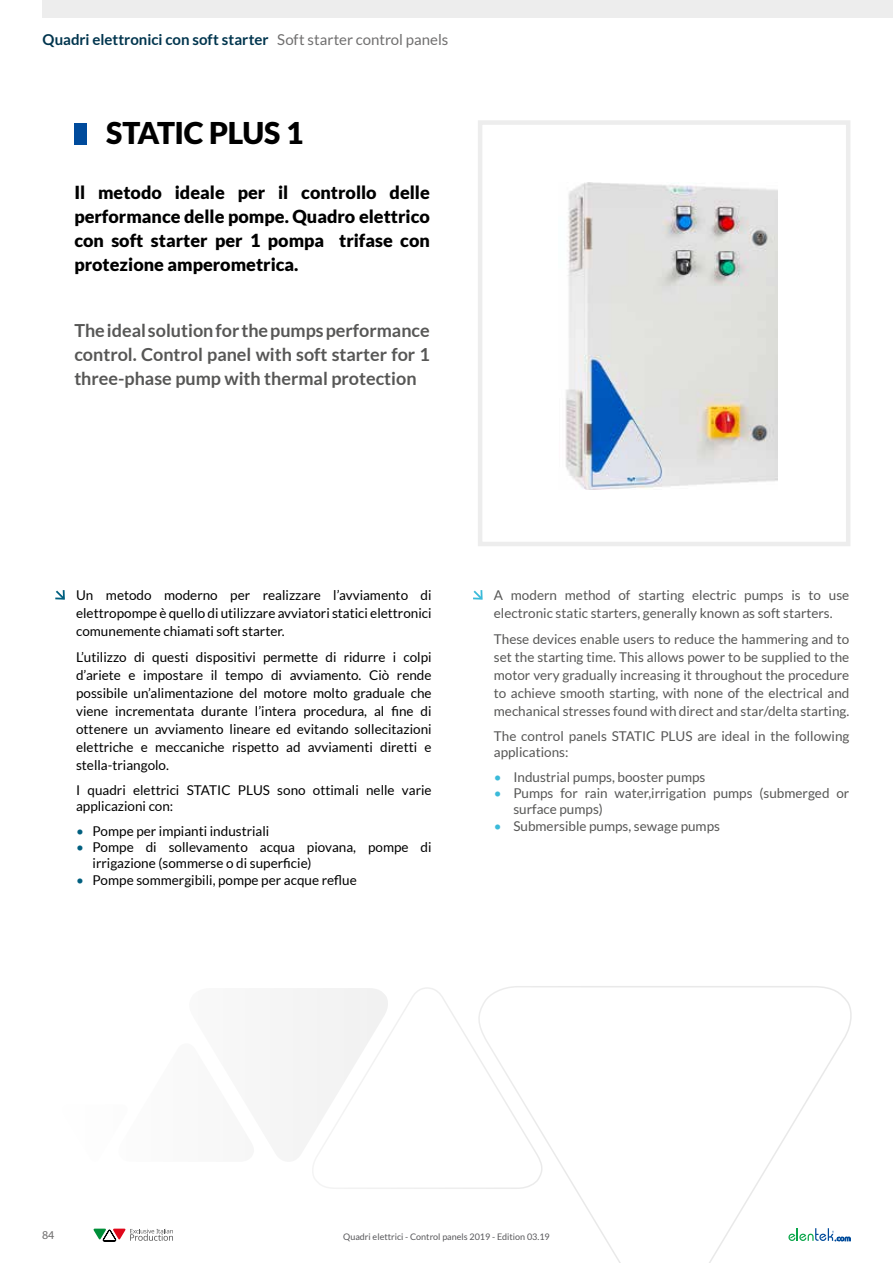
<style>
.page{position:relative;width:893px;height:1263px;background:#fff}
.page>*{position:absolute;margin:0;border:0;box-sizing:border-box;transform-origin:0 0}
.t1{font:900 30px "Lato";letter-spacing:-.02em;color:#000}
.t2{font:900 18px/24px "Lato";color:#000;text-align:justify}
.t3{font:700 18px/24px "Lato";color:#575756;text-align:justify}
.t4{font:700 15px "Lato";color:#00354e}
.t5{font:13.5px/18px "Lato";color:#000;text-align:justify}
.t6{font:13.5px/18px "Lato";color:#575756}
.t7{font:12px "Myriad Pro";color:#706f6f}
.t8{font:9px "Lato";color:#58585b}
.s1{font-weight:400;color:#706f6f}
.s2{color:#005f7f}
.s3{color:#3abad9}
</style>
<div class="page">
<div style="left:43px;top:0;width:850px;height:18px;background:#ededed"></div>
<div style="left:74px;top:123px;width:13px;height:21px;background:#004b9c"></div>
<img style="left:565px;top:183px;width:212px;height:307px">
<div style="left:478px;top:120px;width:372px;height:426px;border:4px solid #ededed"></div>
<svg style="left:55px;top:590px;width:10px;height:10px"></svg>
<svg style="left:473px;top:590px;width:10px;height:10px"></svg>
<div style="left:293px;top:988px;width:17px;height:172px;background:#f4f4f4"></div>
<svg style="left:310px;top:987px;width:164px;height:202px"></svg>
<svg style="left:474px;top:986px;width:378px;height:277px"></svg>
<svg style="left:93px;top:1228px;width:80px;height:13px"></svg>
<svg style="left:788px;top:1228px;width:63px;height:13px"></svg>
<p class="t4" style="left:43px;top:31px;width:407px">Quadri elettronici con soft starter <span class="s1">Soft starter control panels</span></p>
<h1 class="t1" style="left:106px;top:116px;width:199px">STATIC PLUS 1</h1>
<h2 class="t2" style="left:74px;top:180px;width:357px">Il metodo ideale per il controllo delle performance delle pompe. Quadro elettrico con soft starter per 1 pompa trifase con protezione amperometrica.</h2>
<h2 class="t3" style="left:74px;top:318px;width:357px">The ideal solution for the pumps performance control. Control panel with soft starter for 1 three-phase pump with thermal protection</h2>
<p class="t5" style="left:76px;top:586px;width:357px">Un metodo moderno per realizzare l’avviamento di elettropompe è quello di utilizzare avviatori statici elettronici comunemente chiamati soft starter.</p>
<p class="t5" style="left:76px;top:648px;width:357px">L’utilizzo di questi dispositivi permette di ridurre i colpi d’ariete e impostare il tempo di avviamento. Ciò rende possibile un’alimentazione del motore molto graduale che viene incrementata durante l’intera procedura, al fine di ottenere un avviamento lineare ed evitando sollecitazioni elettriche e meccaniche rispetto ad avviamenti diretti e stella-triangolo.</p>
<p class="t5" style="left:76px;top:782px;width:357px;line-height:16.2px">I quadri elettrici STATIC PLUS sono ottimali nelle varie applicazioni con:</p>
<p class="t5" style="left:76px;top:822px;width:195px"><span class="s2">•</span> Pompe per impianti industriali</p>
<p class="t5" style="left:93px;top:839px;width:341px;line-height:16.2px;text-indent:-16px"><span class="s2">•</span> Pompe di sollevamento acqua piovana, pompe di irrigazione (sommerse o di superficie)</p>
<p class="t5" style="left:76px;top:870px;width:282px"><span class="s2">•</span> Pompe sommergibili, pompe per acque reflue</p>
<p class="t6" style="left:494px;top:586px;width:357px">A modern method of starting electric pumps is to use electronic static starters, generally known as soft starters.</p>
<p class="t6" style="left:494px;top:630px;width:357px;text-align:justify">These devices enable users to reduce the hammering and to set the starting time. This allows power to be supplied to the motor very gradually increasing it throughout the procedure to achieve smooth starting, with none of the electrical and mechanical stresses found with direct and star/delta starting.</p>
<p class="t6" style="left:494px;top:728px;width:357px;line-height:16.2px">The control panels STATIC PLUS are ideal in the following applications:</p>
<p class="t6" style="left:494px;top:768px;width:213px"><span class="s3">•</span> Industrial pumps, booster pumps</p>
<p class="t6" style="left:513px;top:785px;width:337px;line-height:16.2px;text-indent:-19px"><span class="s3">•</span> Pumps for rain water,irrigation pumps (submerged or surface pumps)</p>
<p class="t6" style="left:494px;top:816px;width:228px"><span class="s3">•</span> Submersible pumps, sewage pumps</p>
<p class="t7" style="left:42px;top:1228px;width:14px">84</p>
<p class="t8" style="left:343px;top:1231px;width:208px">Quadri elettrici - Control panels 2019 - Edition 03.19</p>
</div>
